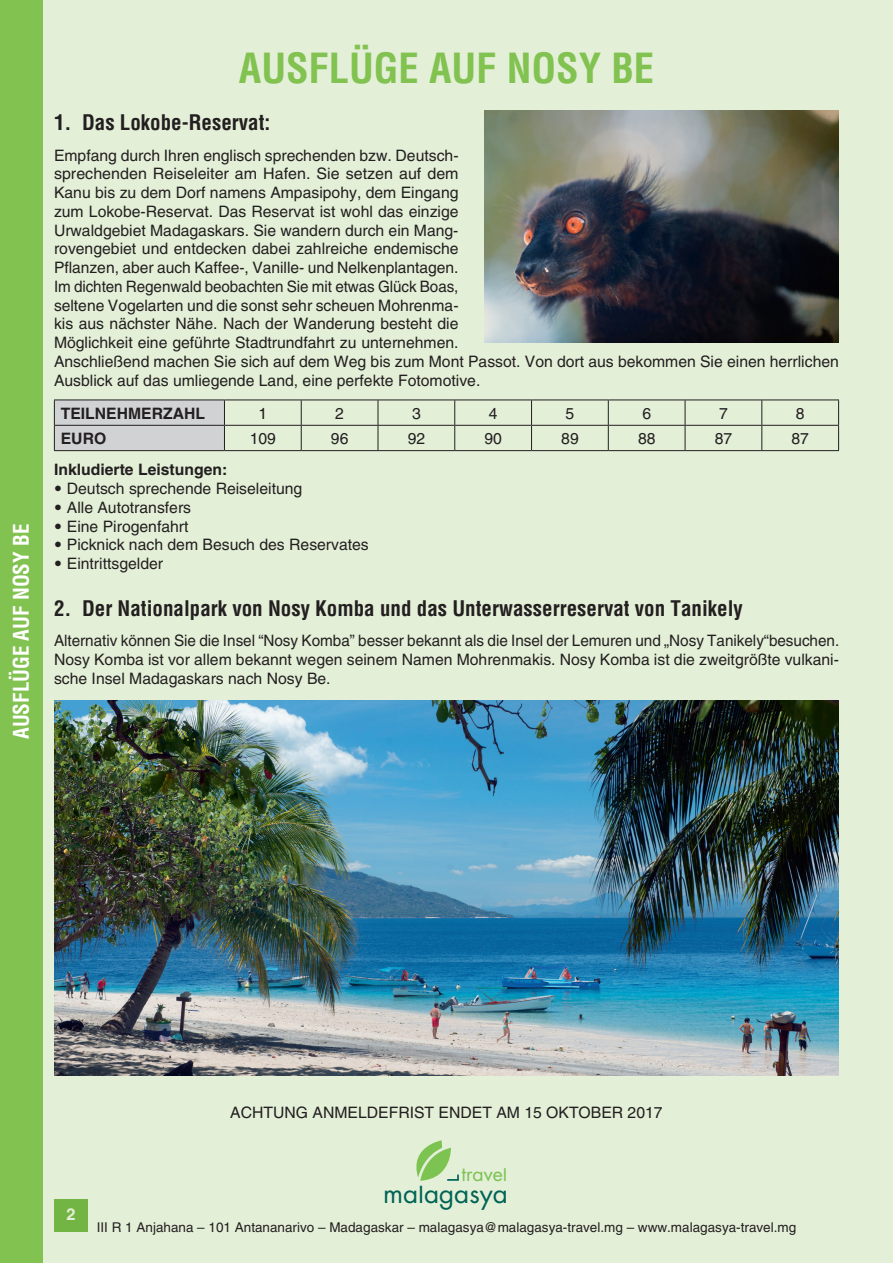
<style>
.page{position:relative;width:893px;height:1263px;background:#e3efd7}
.page>*{position:absolute;margin:0;border:0;box-sizing:border-box;transform-origin:0 0}
.t1{font:700 condensed 40.5px "Helvetica LT Std";color:#82c251}
.t2{font:26.1px "Futura";color:#006355}
.t3{font:700 condensed 21px "Helvetica LT Std";color:#231f20}
.t4{font:700 condensed 21px "Helvetica LT Std";color:#fff}
.t5{font:19.5px "Futura";color:#7cc352}
.t6{font:700 16.5px "Helvetica LT Std";color:#fff}
.t7{font:15.75px/18.8px "Helvetica LT Std";color:#231f20}
.t8{font:700 15.75px "Helvetica LT Std";color:#231f20}
.t9{font:13.5px "Helvetica LT Std";color:#231f20}
.s1{font-family:"Helvetica Neue LT Std";font-weight:300;font-stretch:condensed}
.s2{font-size:15.6px}
.s3{font-size:20.85px}
</style>
<div class="page">
<div style="left:0;top:0;width:43px;height:1263px;background:#82c251"></div>
<div style="left:54px;top:1199px;width:34px;height:32px;background:#73b544"></div>
<svg style="left:416px;top:1140px;width:43px;height:41px"></svg>
<hr style="left:224px;top:425px;width:77px;height:1px;background:#231f20">
<hr style="left:301px;top:425px;width:77px;height:1px;background:#231f20">
<svg style="left:301px;top:401px;width:1px;height:49px"></svg>
<hr style="left:378px;top:425px;width:77px;height:1px;background:#231f20">
<svg style="left:378px;top:401px;width:1px;height:49px"></svg>
<hr style="left:455px;top:425px;width:76px;height:1px;background:#231f20">
<svg style="left:454px;top:401px;width:1px;height:49px"></svg>
<hr style="left:531px;top:425px;width:77px;height:1px;background:#231f20">
<svg style="left:531px;top:401px;width:1px;height:49px"></svg>
<hr style="left:608px;top:425px;width:77px;height:1px;background:#231f20">
<svg style="left:608px;top:401px;width:1px;height:49px"></svg>
<hr style="left:685px;top:425px;width:77px;height:1px;background:#231f20">
<svg style="left:685px;top:401px;width:1px;height:49px"></svg>
<hr style="left:762px;top:425px;width:77px;height:1px;background:#231f20">
<svg style="left:761px;top:401px;width:1px;height:49px"></svg>
<hr style="left:224px;top:400px;width:77px;height:1px;background:#231f20">
<hr style="left:301px;top:400px;width:77px;height:1px;background:#231f20">
<hr style="left:378px;top:400px;width:77px;height:1px;background:#231f20">
<hr style="left:455px;top:400px;width:76px;height:1px;background:#231f20">
<hr style="left:531px;top:400px;width:77px;height:1px;background:#231f20">
<hr style="left:608px;top:400px;width:77px;height:1px;background:#231f20">
<hr style="left:685px;top:400px;width:77px;height:1px;background:#231f20">
<hr style="left:762px;top:400px;width:77px;height:1px;background:#231f20">
<svg style="left:838px;top:400px;width:1px;height:50px"></svg>
<hr style="left:224px;top:450px;width:77px;height:1px;background:#231f20">
<hr style="left:301px;top:450px;width:77px;height:1px;background:#231f20">
<hr style="left:378px;top:450px;width:77px;height:1px;background:#231f20">
<hr style="left:455px;top:450px;width:76px;height:1px;background:#231f20">
<hr style="left:531px;top:450px;width:77px;height:1px;background:#231f20">
<hr style="left:608px;top:450px;width:77px;height:1px;background:#231f20">
<hr style="left:685px;top:450px;width:77px;height:1px;background:#231f20">
<hr style="left:762px;top:450px;width:77px;height:1px;background:#231f20">
<svg style="left:54px;top:400px;width:171px;height:51px;background:#cacacc"></svg>
<hr style="left:54px;top:450px;width:170px;height:1px;background:#231f20">
<img style="left:484px;top:111px;width:355px;height:232px">
<img style="left:54px;top:701px;width:785px;height:375px">
<h3 class="t4" style="left:8px;top:739px;width:217px;rotate:-90deg">AUSFLÜGE AUF NOSY BE</h3>
<h1 class="t1" style="left:239px;top:43px;width:417px">AUSFLÜGE AUF NOSY BE</h1>
<h3 class="t3" style="left:54px;top:109px;width:218px">1. Das Lokobe-Reservat:</h3>
<p class="t7" style="left:54px;top:146px;width:786px">Empfang durch Ihren englisch sprechenden bzw. Deutsch-<br>sprechenden Reiseleiter am Hafen. Sie setzen auf dem<br>Kanu bis zu dem Dorf namens Ampasipohy, dem Eingang<br>zum Lokobe-Reservat. Das Reservat ist wohl das einzige<br>Urwaldgebiet Madagaskars. Sie wandern durch ein Mang-<br>rovengebiet und entdecken dabei zahlreiche endemische<br>Pflanzen, aber auch Kaffee-, Vanille- und Nelkenplantagen.<br>Im dichten Regenwald beobachten Sie mit etwas Glück Boas,<br>seltene Vogelarten und die sonst sehr scheuen Mohrenma-<br>kis aus nächster Nähe. Nach der Wanderung besteht die<br>Möglichkeit eine geführte Stadtrundfahrt zu unternehmen.<br>Anschließend machen Sie sich auf dem Weg bis zum Mont Passot. Von dort aus bekommen Sie einen herrlichen Ausblick auf das umliegende Land, eine perfekte Fotomotive.</p>
<p class="t8" style="left:61px;top:404px;width:146px">TEILNEHMERZAHL</p>
<p class="t7" style="left:258px;top:404px;width:10px">1</p>
<p class="t7" style="left:335px;top:404px;width:10px">2</p>
<p class="t7" style="left:412px;top:404px;width:10px">3</p>
<p class="t7" style="left:489px;top:404px;width:10px">4</p>
<p class="t7" style="left:566px;top:404px;width:10px">5</p>
<p class="t7" style="left:642px;top:404px;width:10px">6</p>
<p class="t7" style="left:719px;top:404px;width:10px">7</p>
<p class="t7" style="left:796px;top:404px;width:10px">8</p>
<p class="t8" style="left:61px;top:429px;width:47px">EURO</p>
<p class="t7" style="left:250px;top:429px;width:28px">109</p>
<p class="t7" style="left:331px;top:429px;width:19px">96</p>
<p class="t7" style="left:408px;top:429px;width:19px">92</p>
<p class="t7" style="left:484px;top:429px;width:19px">90</p>
<p class="t7" style="left:561px;top:429px;width:19px">89</p>
<p class="t7" style="left:638px;top:429px;width:19px">88</p>
<p class="t7" style="left:715px;top:429px;width:19px">87</p>
<p class="t7" style="left:791px;top:429px;width:19px">87</p>
<p class="t8" style="left:54px;top:460px;width:175px">Inkludierte Leistungen:</p>
<p class="t7" style="left:54px;top:479px;width:250px"><span class="s1">•</span> Deutsch sprechende Reiseleitung</p>
<p class="t7" style="left:54px;top:498px;width:139px"><span class="s1">•</span> Alle Autotransfers</p>
<p class="t7" style="left:54px;top:517px;width:136px"><span class="s1">•</span> Eine Pirogenfahrt</p>
<p class="t7" style="left:54px;top:535px;width:316px"><span class="s1">•</span> Picknick nach dem Besuch des Reservates</p>
<p class="t7" style="left:54px;top:554px;width:111px"><span class="s1">•</span> Eintrittsgelder</p>
<h3 class="t3" style="left:54px;top:595px;width:690px">2. Der Nationalpark von Nosy Komba und das Unterwasserreservat von Tanikely</h3>
<p class="t7" style="left:54px;top:631px;width:787px;text-align:justify">Alternativ können Sie die Insel “Nosy Komba” besser bekannt als die Insel der Lemuren und „Nosy Tanikely“besuchen.<br>Nosy Komba ist vor allem bekannt wegen seinem Namen Mohrenmakis. Nosy Komba ist die zweitgrößte vulkani&shy;sche Insel Madagaskars nach Nosy Be.</p>
<p class="t6" style="left:66px;top:1204px;width:11px">2</p>
<p class="t7" style="left:230px;top:1103px;width:434px">ACHTUNG ANMELDEFRIST ENDET AM 15 OKTOBER 2017</p>
<p class="t5" style="left:461px;top:1160px;width:48px">trave<span class="s2">l</span></p>
<h2 class="t2" style="left:383px;top:1175px;width:126px">ma<span class="s3">l</span>agasya</h2>
<p class="t9" style="left:97px;top:1219px;width:701px">III R 1 Anjahana – 101 Antananarivo – Madagaskar – malagasya@malagasya-travel.mg – www.malagasya-travel.mg</p>
</div>
